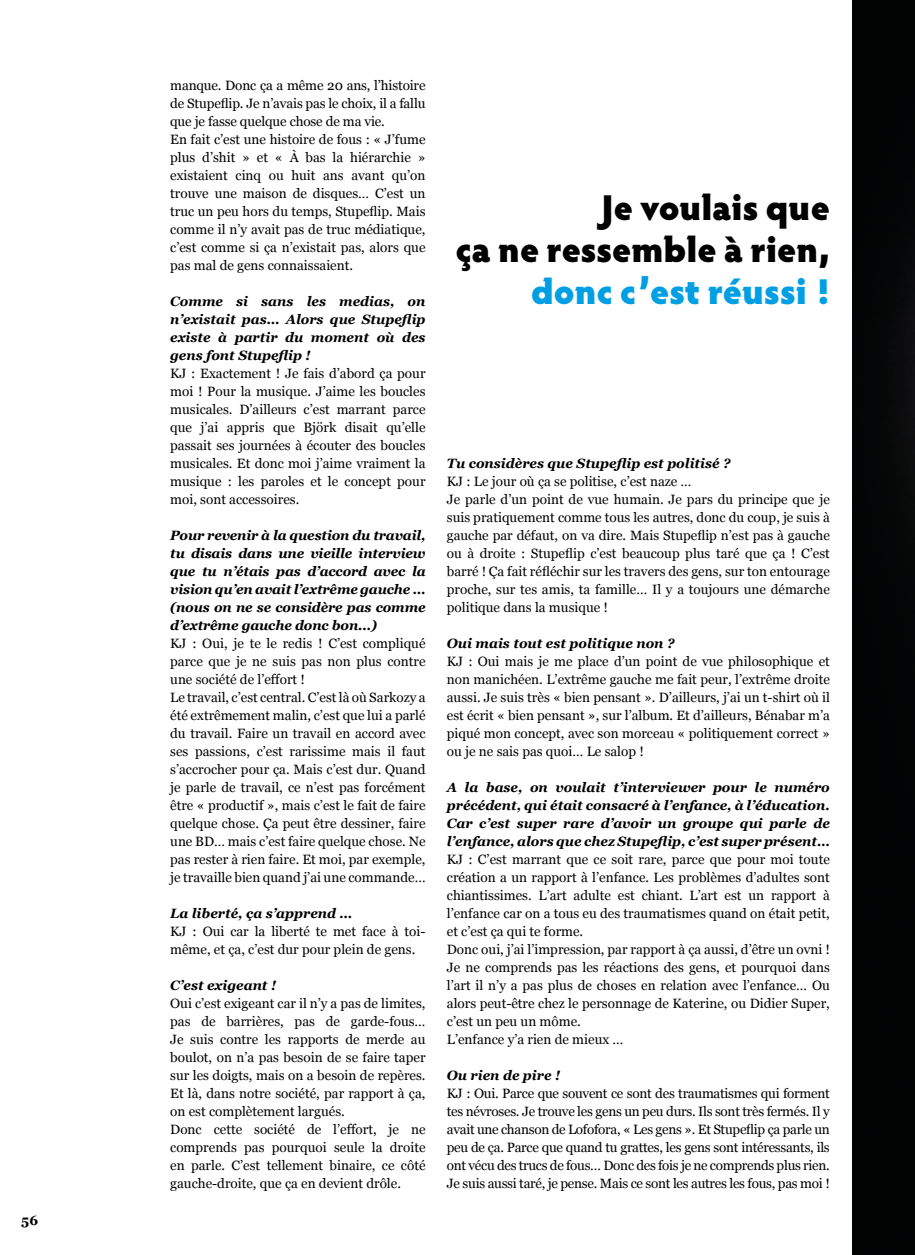
<style>
.page{position:relative;width:915px;height:1255px;background:#fff}
.page>*{position:absolute;margin:0;border:0;box-sizing:border-box;transform-origin:0 0}
.t1{font:900 36px/42px "Hypatia Sans Pro";color:#000;text-align:right}
.t2{font:900 36px "Hypatia Sans Pro";color:#009fe3}
.t3{font:13.5px/18px "Georgia";color:#000}
.t4{font:italic 700 13.5px/18px "Georgia";color:#000;text-align:justify}
.t5{font:700 13.5px "Georgia";color:#000}
</style>
<div class="page">
<div style="left:852px;top:0;width:62px;height:1254px;background:#020304"></div>
<p class="t5" style="left:21px;top:1209px;width:18px">56</p>
<p class="t3" style="left:170px;top:76px;width:257px">manque. Donc ça a même 20 ans, l’histoire de Stupeflip. Je n’avais pas le choix, il a fallu que je fasse quelque chose de ma vie.<br>En fait c’est une histoire de fous : « J’fume plus d’shit » et « À bas la hiérarchie » existaient cinq ou huit ans avant qu’on trouve une maison de disques… C’est un truc un peu hors du temps, Stupeflip. Mais comme il n’y avait pas de truc médiatique, c’est comme si ça n’existait pas, alors que pas mal de gens connaissaient.</p>
<p class="t4" style="left:170px;top:292px;width:257px">Comme si sans les medias, on n’existait pas… Alors que Stupeflip existe à partir du moment où des gens font Stupeflip !</p>
<p class="t3" style="left:170px;top:364px;width:257px;text-align:justify">KJ : Exactement ! Je fais d’abord ça pour moi ! Pour la musique. J’aime les boucles musicales. D’ailleurs c’est marrant parce que j’ai appris que Björk disait qu’elle passait ses journées à écouter des boucles musicales. Et donc moi j’aime vraiment la musique : les paroles et le concept pour moi, sont accessoires.</p>
<p class="t4" style="left:170px;top:526px;width:257px">Pour revenir à la question du travail, tu disais dans une vieille interview que tu n’étais pas d’accord avec la vision qu’en avait l’extrême gauche … (nous on ne se considère pas comme d’extrême gauche donc bon...)</p>
<p class="t3" style="left:170px;top:634px;width:257px">KJ : Oui, je te le redis ! C’est compliqué parce que je ne suis pas non plus contre une société de l’effort !<br>Le travail, c’est central. C’est là où Sarkozy a été extrêmement malin, c’est que lui a parlé du travail. Faire un travail en accord avec ses passions, c’est rarissime mais il faut s’accrocher pour ça. Mais c’est dur. Quand je parle de travail, ce n’est pas forcément être « productif », mais c’est le fait de faire quelque chose. Ça peut être dessiner, faire une BD… mais c’est faire quelque chose. Ne pas rester à rien faire. Et moi, par exemple, je travaille bien quand j’ai une commande…</p>
<p class="t4" style="left:170px;top:904px;width:183px">La liberté, ça s’apprend …</p>
<p class="t3" style="left:170px;top:922px;width:257px">KJ : Oui car la liberté te met face à toi&shy;même, et ça, c’est dur pour plein de gens.</p>
<p class="t4" style="left:170px;top:976px;width:107px">C’est exigeant !</p>
<p class="t3" style="left:170px;top:994px;width:257px">Oui c’est exigeant car il n’y a pas de limites, pas de barrières, pas de garde-fous… Je suis contre les rapports de merde au boulot, on n’a pas besoin de se faire taper sur les doigts, mais on a besoin de repères.<br>Et là, dans notre société, par rapport à ça, on est complètement largués.<br>Donc cette société de l’effort, je ne comprends pas pourquoi seule la droite en parle. C’est tellement binaire, ce côté gauche-droite, que ça en devient drôle.</p>
<h1 class="t1" style="left:455px;top:185px;width:375px">Je voulais que<br>ça ne ressemble à rien,</h1>
<h1 class="t2" style="left:531px;top:265px;width:300px">donc c’est réussi !</h1>
<p class="t4" style="left:446px;top:453px;width:285px">Tu considères que Stupeflip est politisé ?</p>
<p class="t3" style="left:446px;top:472px;width:384px">KJ : Le jour où ça se politise, c’est naze …<br>Je parle d’un point de vue humain. Je pars du principe que je suis pratiquement comme tous les autres, donc du coup, je suis à gauche par défaut, on va dire. Mais Stupeflip n’est pas à gauche ou à droite : Stupeflip c’est beaucoup plus taré que ça ! C’est barré ! Ça fait réfléchir sur les travers des gens, sur ton entourage proche, sur tes amis, ta famille… Il y a toujours une démarche politique dans la musique !</p>
<p class="t4" style="left:446px;top:633px;width:229px">Oui mais tout est politique non ?</p>
<p class="t3" style="left:446px;top:652px;width:384px;text-align:justify">KJ : Oui mais je me place d’un point de vue philosophique et non manichéen. L’extrême gauche me fait peur, l’extrême droite aussi. Je suis très « bien pensant ». D’ailleurs, j’ai un t-shirt où il est écrit « bien pensant », sur l’album. Et d’ailleurs, Bénabar m’a piqué mon concept, avec son morceau « politiquement correct » ou je ne sais pas quoi… Le salop !</p>
<p class="t4" style="left:446px;top:777px;width:384px">A la base, on voulait t’interviewer pour le numéro précédent, qui était consacré à l’enfance, à l’éducation.<br>Car c’est super rare d’avoir un groupe qui parle de l’enfance, alors que chez Stupeflip, c’est super présent…</p>
<p class="t3" style="left:446px;top:850px;width:384px">KJ : C’est marrant que ce soit rare, parce que pour moi toute création a un rapport à l’enfance. Les problèmes d’adultes sont chiantissimes. L’art adulte est chiant. L’art est un rapport à l’enfance car on a tous eu des traumatismes quand on était petit, et c’est ça qui te forme.<br>Donc oui, j’ai l’impression, par rapport à ça aussi, d’être un ovni !<br>Je ne comprends pas les réactions des gens, et pourquoi dans l’art il n’y a pas plus de choses en relation avec l’enfance… Ou alors peut-être chez le personnage de Katerine, ou Didier Super, c’est un peu un môme.<br>L’enfance y’a rien de mieux …</p>
<p class="t4" style="left:446px;top:1065px;width:115px">Ou rien de pire !</p>
<p class="t3" style="left:446px;top:1083px;width:384px;text-align:justify">KJ : Oui. Parce que souvent ce sont des traumatismes qui forment tes névroses. Je trouve les gens un peu durs. Ils sont très fermés. Il y avait une chanson de Lofofora, « Les gens ». Et Stupeflip ça parle un peu de ça. Parce que quand tu grattes, les gens sont intéressants, ils ont vécu des trucs de fous… Donc des fois je ne comprends plus rien.<br>Je suis aussi taré, je pense. Mais ce sont les autres les fous, pas moi !</p>
</div>
